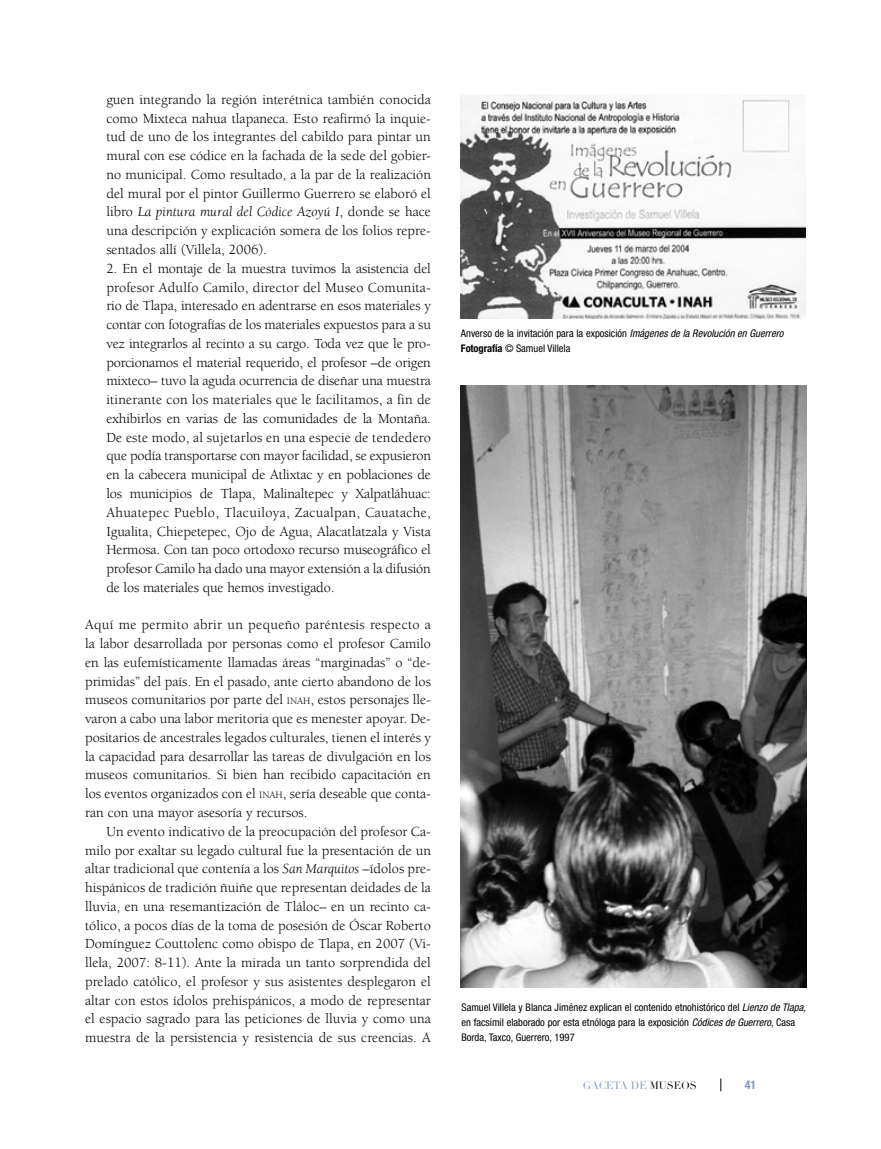
<style>
.page{position:relative;width:881px;height:1149px;background:#fff}
.page>*{position:absolute;margin:0;border:0;box-sizing:border-box;transform-origin:0 0}
.t1{font:14.25px/18.8px "Berkeley";color:#000;text-align:justify}
.t2{font:14.25px "Berkeley";letter-spacing:.02em;color:#000}
.t3{font:700 condensed 12px "Helvetica Neue";color:#7e9bc0}
.t4{font:condensed 10.5px/15px "Helvetica Neue";color:#000}
.t5{font:10.5px "Didot LH";letter-spacing:-.005em;color:#7e9bc0}
.s1{font-style:italic}
.s2{font-size:10.05px}
.s3{font-weight:700}
.s4{color:#000}
</style>
<div class="page">
<svg style="left:720px;top:1078px;width:1px;height:12px"></svg>
<img style="left:460px;top:94px;width:345px;height:225px">
<img style="left:461px;top:385px;width:345px;height:602px">
<p class="t1" style="left:106px;top:90px;width:326px">guen integrando la región interétnica también conocida como Mixteca nahua tlapaneca. Esto reafirmó la inquie&shy;tud de uno de los integrantes del cabildo para pintar un mural con ese códice en la fachada de la sede del gobier&shy;no municipal. Como resultado, a la par de la realización del mural por el pintor Guillermo Guerrero se elaboró el libro <span class="s1">La pintura mural del Códice Azoyú I</span>, donde se hace una descripción y explicación somera de los folios repre&shy;sentados allí (Villela, 2006).</p>
<p class="t1" style="left:106px;top:259px;width:326px">2. En el montaje de la muestra tuvimos la asistencia del profesor Adulfo Camilo, director del Museo Comunita&shy;rio de Tlapa, interesado en adentrarse en esos materiales y contar con fotografías de los materiales expuestos para a su vez integrarlos al recinto a su cargo. Toda vez que le pro&shy;porcionamos el material requerido, el profesor –de origen mixteco– tuvo la aguda ocurrencia de diseñar una muestra itinerante con los materiales que le facilitamos, a fin de exhibirlos en varias de las comunidades de la Montaña.<br>De este modo, al sujetarlos en una especie de tendedero que podía transportarse con mayor facilidad, se expusieron en la cabecera municipal de Atlixtac y en poblaciones de los municipios de Tlapa, Malinaltepec y Xalpatláhuac:<br>Ahuatepec Pueblo, Tlacuiloya, Zacualpan, Cauatache, Igualita, Chiepetepec, Ojo de Agua, Alacatlatzala y Vista Hermosa. Con tan poco ortodoxo recurso museográfico el profesor Camilo ha dado una mayor extensión a la difusión de los materiales que hemos investigado.</p>
<p class="t2" style="left:85px;top:617px;width:347px">Aquí me permito abrir un pequeño paréntesis respecto a</p>
<p class="t1" style="left:85px;top:634px;width:347px">la labor desarrollada por personas como el profesor Camilo</p>
<p class="t1" style="left:85px;top:653px;width:347px">en las eufemísticamente llamadas áreas “marginadas” o “de-</p>
<p class="t1" style="left:85px;top:672px;width:347px">primidas” del país. En el pasado, ante cierto abandono de los</p>
<p class="t1" style="left:85px;top:690px;width:347px">museos comunitarios por parte del <span class="s2">INAH</span>, estos personajes lle-</p>
<p class="t1" style="left:85px;top:709px;width:347px">varon a cabo una labor meritoria que es menester apoyar. De-</p>
<p class="t1" style="left:85px;top:728px;width:347px">positarios de ancestrales legados culturales, tienen el interés y</p>
<p class="t1" style="left:85px;top:747px;width:347px">la capacidad para desarrollar las tareas de divulgación en los</p>
<p class="t1" style="left:85px;top:765px;width:347px">museos comunitarios. Si bien han recibido capacitación en</p>
<p class="t1" style="left:85px;top:784px;width:347px">los eventos organizados con el <span class="s2">INAH</span>, sería deseable que conta-</p>
<p class="t1" style="left:85px;top:803px;width:224px">ran con una mayor asesoría y recursos.</p>
<p class="t1" style="left:106px;top:822px;width:326px">Un evento indicativo de la preocupación del profesor Ca-</p>
<p class="t1" style="left:85px;top:840px;width:347px">milo por exaltar su legado cultural fue la presentación de un</p>
<p class="t1" style="left:85px;top:859px;width:347px">altar tradicional que contenía a los <span class="s1">San Marquitos</span> –ídolos pre-</p>
<p class="t1" style="left:85px;top:878px;width:347px">hispánicos de tradición ñuiñe que representan deidades de la</p>
<p class="t1" style="left:85px;top:897px;width:347px">lluvia, en una resemantización de Tláloc– en un recinto ca-</p>
<p class="t1" style="left:85px;top:915px;width:347px">tólico, a pocos días de la toma de posesión de Óscar Roberto</p>
<p class="t1" style="left:85px;top:934px;width:347px">Domínguez Couttolenc como obispo de Tlapa, en 2007 (Vi-</p>
<p class="t1" style="left:85px;top:953px;width:347px">llela, 2007: 8-11). Ante la mirada un tanto sorprendida del</p>
<p class="t1" style="left:85px;top:972px;width:347px">prelado católico, el profesor y sus asistentes desplegaron el</p>
<p class="t1" style="left:85px;top:990px;width:347px">altar con estos ídolos prehispánicos, a modo de representar</p>
<p class="t1" style="left:85px;top:1009px;width:347px">el espacio sagrado para las peticiones de lluvia y como una</p>
<p class="t1" style="left:85px;top:1028px;width:347px">muestra de la persistencia y resistencia de sus creencias. A</p>
<p class="t4" style="left:460px;top:326px;width:324px">Anverso de la invitación para la exposición <span class="s1">Imágenes de la Revolución en Guerrero<br></span><span class="s3">Fotografía</span> © Samuel Villela</p>
<p class="t4" style="left:461px;top:999px;width:346px">Samuel Villela y Blanca Jiménez explican el contenido etnohistórico del <span class="s1">Lienzo de Tlapa, </span>en facsímil elaborado por esta etnóloga para la exposición <span class="s1">Códices de Guerrero</span>, Casa<br>Borda, Taxco, Guerrero, 1997</p>
<p class="t5" style="left:582px;top:1078px;width:115px">GACETA DE <span class="s4">MUSEOS</span></p>
<p class="t3" style="left:744px;top:1077px;width:13px">41</p>
</div>
